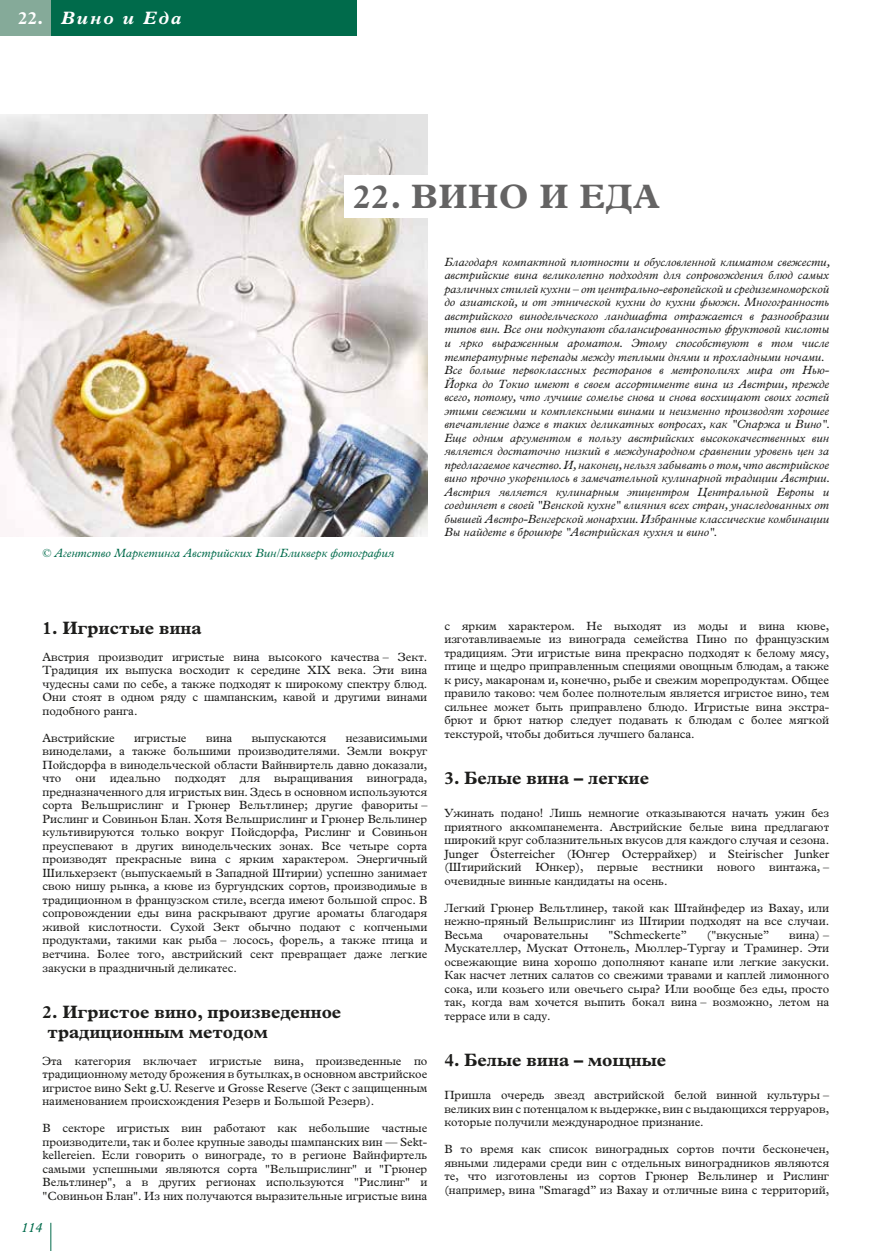
<style>
.page{position:relative;width:893px;height:1251px;background:#fff}
.page>*{position:absolute;margin:0;border:0;box-sizing:border-box;transform-origin:0 0}
.t1{font:700 34.05px "Plantin MT Pro Cyr";letter-spacing:.02em;color:#646363}
.t2{font:700 18px/19.5px "Plantin MT Pro Cyr";color:#1d1d1b}
.t3{font:italic 700 18px "Plantin MT Pro Cyr";letter-spacing:.11em;color:#fff}
.t4{font:italic 13.5px "Plantin MT Pro Cyrillic";color:#006b4b}
.t5{font:12px/13.5px "Plantin MT Pro Cyr";color:#1d1d1b;text-align:justify}
.t6{font:italic 12px/13.5px "Plantin MT Pro Cyrillic";color:#1d1d1b}
.t7{font:italic 12px "Plantin MT Pro Cyrillic";color:#006b4b}
.s1{font-style:normal}
</style>
<div class="page">
<img style="left:0;top:115px;width:427px;height:421px">
<div style="left:344px;top:175px;width:388px;height:42px;background:#fff"></div>
<svg style="left:51px;top:1222px;width:1px;height:28px"></svg>
<div style="left:0;top:0;width:52px;height:36px;background:#85aa99"></div>
<div style="left:52px;top:0;width:305px;height:36px;background:#006b4b"></div>
<h2 class="t3" style="left:18px;top:7px;width:165px"><span class="s1">22.</span> Вино и Еда</h2>
<h1 class="t1" style="left:353px;top:176px;width:308px">22. ВИНО И ЕДА</h1>
<p class="t6" style="left:444px;top:255px;width:388px">Благодаря компактной плотности и обусловленной климатом свежести, австрийские вина великолепно подходят для сопровождения блюд самых различных стилей кухни – от центрально-европейской и средиземноморской до азиатской, и от этнической кухни до кухни фьюжн. Многогранность австрийского винодельческого ландшафта отражается в разнообразии типов вин. Все они подкупают сбалансированностью фруктовой кислоты и ярко выраженным ароматом. Этому способствуют в том числе температурные перепады между теплыми днями и прохладными ночами.<br>Все больше первоклассных ресторанов в метрополиях мира от Нью-Йорка до Токио имеют в своем ассортименте вина из Австрии, прежде всего, потому, что лучшие сомелье снова и снова восхищают своих гостей этими свежими и комплексными винами и неизменно производят хорошее впечатление даже в таких деликатных вопросах, как "Спаржа и Вино".<br>Еще одним аргументом в пользу австрийских высококачественных вин является достаточно низкий в международном сравнении уровень цен за предлагаемое качество. И, наконец, нельзя забывать о том, что австрийское вино прочно укоренилось в замечательной кулинарной традиции Австрии.<br>Австрия является кулинарным эпицентром Центральной Европы и соединяет в своей "Венской кухне" влияния всех стран, унаследованных от бывшей Австро-Венгерской монархии. Избранные классические комбинации Вы найдете в брошюре "Австрийская кухня и вино".</p>
<p class="t7" style="left:43px;top:546px;width:353px">© Aгентство Маркетинга Австрийских Вин/Бликверк фотография</p>
<h2 class="t2" style="left:43px;top:617px;width:161px">1. Игристые вина</h2>
<p class="t5" style="left:43px;top:650px;width:386px">Австрия производит игристые вина высокого качества – Зект.<br>Традиция их выпуска восходит к середине XIX века. Эти вина чудесны сами по себе, а также подходят к широкому спектру блюд.<br>Они стоят в одном ряду с шампанским, кавой и другими винами подобного ранга.</p>
<p class="t5" style="left:43px;top:731px;width:74px">Австрийские</p>
<p class="t5" style="left:134px;top:731px;width:54px">игристые</p>
<p class="t5" style="left:206px;top:731px;width:28px">вина</p>
<p class="t5" style="left:252px;top:731px;width:76px">выпускаются</p>
<p class="t5" style="left:43px;top:731px;width:386px;text-indent:303px">независимыми виноделами, а также большими производителями. Земли вокруг Пойсдорфа в винодельческой области Вайнвиртель давно доказали, что они идеально подходят для выращивания винограда, предназначенного для игристых вин. Здесь в основном используются сорта Вельшрислинг и Грюнер Вельтлинер; другие фавориты – Рислинг и Совиньон Блан. Хотя Вельшрислинг и Грюнер Вельлинер культивируются только вокруг Пойсдорфа, Рислинг и Совиньон преуспевают в других винодельческих зонах. Все четыре сорта производят прекрасные вина с ярким характером. Энергичный Шильхерзект (выпускаемый в Западной Штирии) успешно занимает свою нишу рынка, а кюве из бургундских сортов, производимые в традиционном в французском стиле, всегда имеют большой спрос. В сопровождении еды вина раскрывают другие ароматы благодаря живой кислотности. Сухой Зект обычно подают с копчеными продуктами, такими как рыба – лосось, форель, а также птица и ветчина. Более того, австрийский сект превращает даже легкие закуски в праздничный деликатес.</p>
<h2 class="t2" style="left:43px;top:1001px;width:300px">2. Игристое вино, произведенное традиционным методом</h2>
<p class="t5" style="left:43px;top:1053px;width:386px">Эта категория включает игристые вина, произведенные по традиционному методу брожения в бутылках, в основном австрийское игристое вино Sekt g.U. Reserve и Grosse Reserve (Зект с защищенным наименованием происхождения Резерв и Большой Резерв).</p>
<p class="t5" style="left:43px;top:1121px;width:386px">В секторе игристых вин работают как небольшие частные производители, так и более крупные заводы шампанских вин — Sekt&shy;kellereien. Если говорить о винограде, то в регионе Вайнфиртель самыми успешными являются сорта "Вельшрислинг" и "Грюнер Вельтлинер", а в других регионах используются "Рислинг" и "Совиньон Блан". Из них получаются выразительные игристые вина</p>
<p class="t4" style="left:21px;top:1219px;width:23px">114</p>
<p class="t5" style="left:444px;top:618px;width:386px">с ярким характером. Не выходят из моды и вина кюве, изготавливаемые из винограда семейства Пино по французским традициям. Эти игристые вина прекрасно подходят к белому мясу, птице и щедро приправленным специями овощным блюдам, а также к рису, макаронам и, конечно, рыбе и свежим морепродуктам. Общее правило таково: чем более полнотелым является игристое вино, тем сильнее может быть приправлено блюдо. Игристые вина экстра&shy;брют и брют натюр следует подавать к блюдам с более мягкой текстурой, чтобы добиться лучшего баланса.</p>
<h2 class="t2" style="left:444px;top:768px;width:206px">3. Белые вина – легкие</h2>
<p class="t5" style="left:444px;top:806px;width:386px">Ужинать подано! Лишь немногие отказываются начать ужин без приятного аккомпанемента. Австрийские белые вина предлагают широкий круг соблазнительных вкусов для каждого случая и сезона.<br>Junger Österreicher (Юнгер Остеррайхер) и Steirischer Junker (Штирийский Юнкер), первые вестники нового винтажа, – очевидные винные кандидаты на осень.</p>
<p class="t5" style="left:444px;top:900px;width:386px">Легкий Грюнер Вельтлинер, такой как Штайнфедер из Вахау, или нежно-пряный Вельшрислинг из Штирии подходят на все случаи.<br>Весьма</p>
<p class="t5" style="left:444px;top:927px;width:386px;text-indent:345px">вина) – Мускателлер, Мускат Оттонель, Мюллер-Тургау и Траминер. Эти освежающие вина хорошо дополняют канапе или легкие закуски.<br>Как насчет летних салатов со свежими травами и каплей лимонного сока, или козьего или овечьего сыра? Или вообще без еды, просто так, когда вам хочется выпить бокал вина – возможно, летом на террасе или в саду.</p>
<h2 class="t2" style="left:444px;top:1050px;width:223px">4. Белые вина – мощные</h2>
<p class="t5" style="left:444px;top:1088px;width:386px">Пришла очередь звезд австрийской белой винной культуры – великих вин с потенцалом к выдержке, вин с выдающихся терруаров, которые получили международное признание.</p>
<p class="t5" style="left:444px;top:1142px;width:386px">В то время как список виноградных сортов почти бесконечен, явными лидерами среди вин с отдельных виноградников являются те, что изготовлены из сортов Грюнер Вельлинер и Рислинг (например, вина "Smaragd” из Вахау и отличные вина с территорий,</p>
<p class="t5" style="left:503px;top:927px;width:86px">очаровательны</p>
<p class="t5" style="left:609px;top:927px;width:80px">"Schmeckerte”</p>
<p class="t5" style="left:707px;top:927px;width:64px">("вкусные”</p>
</div>
